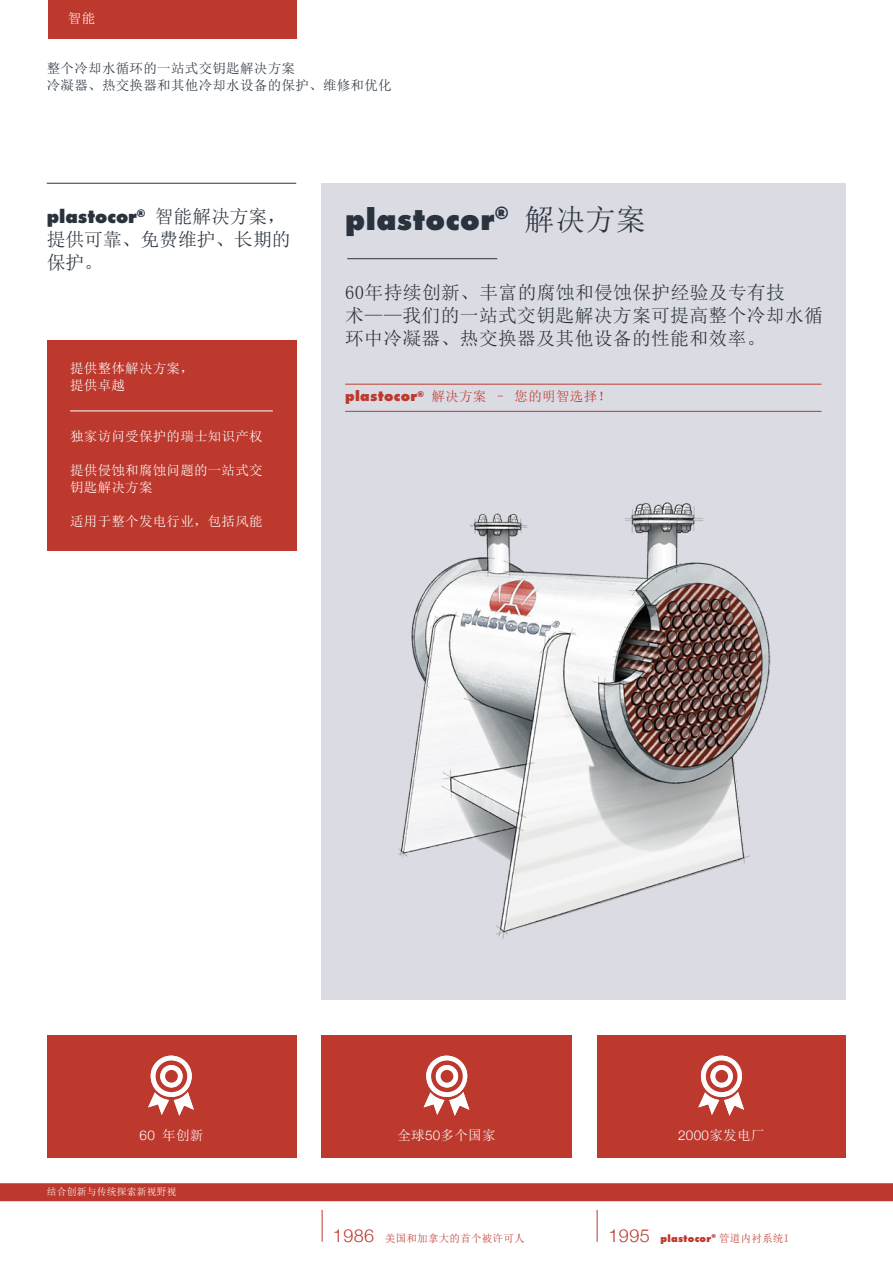
<style>
.page{position:relative;width:893px;height:1263px;background:#fff}
.page>*{position:absolute;margin:0;border:0;box-sizing:border-box;transform-origin:0 0}
.t1{font:700 expanded 31.5px "Futura";letter-spacing:.015em;color:#2a333d}
.t2{font:700 expanded 19.5px "Futura";color:#2a333d}
.t3{font:18.75px/23px "Sim Sun";letter-spacing:.02em;color:#2a333d}
.t4{font:18.75px/23px "Sim Sun";color:#2a333d}
.t5{font:13.5px/17px "Sim Sun";letter-spacing:.02em;color:#fff}
.t6{font:13.5px/17px "Sim Sun";letter-spacing:.025em;color:#2a333d}
.t7{font:13.5px "Sim Sun";letter-spacing:.025em;color:#bd392e}
.t8{font:300 13.5px "Helvetica Neue";color:#fff}
.t9{font:700 expanded 10.5px "Futura";letter-spacing:.025em;color:#bd392e}
.t10{font:10.5px "Sim Sun";letter-spacing:.025em;color:#bd392e}
.t11{font:9.75px "Sim Sun";letter-spacing:.025em;color:#fff}
.s1{font-family:"Sim Sun";font-weight:400;font-stretch:normal;font-size:18.75px}
.s2{font-family:"Sim Sun";font-weight:400;font-stretch:normal;font-size:30px}
.s3{font-family:"Futura";font-weight:700;font-stretch:expanded;font-size:15px}
.s4{font-family:"Helvetica Neue";font-weight:300}
.s5{font-family:"Sim Sun";font-weight:400}
.s6{font-family:"Helvetica Neue";font-weight:300;font-size:18px}
.s7{font-family:"Helvetica Neue";font-weight:300;font-stretch:normal;font-size:18px}
.s8{font-family:"Sim Sun";font-weight:400;font-stretch:normal}
</style>
<div class="page">
<div style="left:322px;top:183px;width:524px;height:816px;background:#dbdce3"></div>
<div style="left:48px;top:0;width:248px;height:38px;background:#bd392e"></div>
<div style="left:47px;top:340px;width:249px;height:211px;background:#bd392e"></div>
<hr style="left:70px;top:410px;width:203px;height:1px;background:#fff">
<hr style="left:347px;top:258px;width:150px;height:1px;background:#2a333d">
<hr style="left:345px;top:384px;width:477px;height:1px;background:#bd392e">
<hr style="left:47px;top:183px;width:249px;height:1px;background:#2a333d">
<hr style="left:345px;top:411px;width:477px;height:1px;background:#bd392e">
<div style="left:0;top:1183px;width:893px;height:18px;background:#bd392e"></div>
<hr style="left:322px;top:1210px;width:1px;height:32px;background:#bd392e">
<img style="left:398px;top:502px;width:373px;height:437px">
<hr style="left:597px;top:1210px;width:1px;height:32px;background:#bd392e">
<div style="left:321px;top:1035px;width:251px;height:123px;background:#bd392e"></div>
<div style="left:597px;top:1035px;width:249px;height:123px;background:#bd392e"></div>
<div style="left:47px;top:1035px;width:249px;height:123px;background:#bd392e"></div>
<svg style="left:148px;top:1055px;width:46px;height:61px"></svg>
<div style="left:165px;top:1070px;width:13px;height:13px;background:#bd392e;border-radius:50%"></div>
<svg style="left:424px;top:1055px;width:45px;height:61px"></svg>
<div style="left:441px;top:1070px;width:12px;height:13px;background:#bd392e;border-radius:50%"></div>
<svg style="left:698px;top:1055px;width:46px;height:61px"></svg>
<div style="left:715px;top:1070px;width:13px;height:13px;background:#bd392e;border-radius:50%"></div>
<p class="t5" style="left:68px;top:9px;width:29px">智能</p>
<p class="t6" style="left:47px;top:60px;width:346px">整个冷却水循环的一站式交钥匙解决方案<br>冷凝器、热交换器和其他冷却水设备的保护、维修和优化</p>
<h2 class="t2" style="left:47px;top:205px;width:241px">plastocor<sup>®</sup> <span class="s1">智能解决方案，</span></h2>
<h3 class="t4" style="left:47px;top:228px;width:245px">提供可靠、免费维护、长期的保护。</h3>
<p class="t5" style="left:70px;top:360px;width:125px">提供整体解决方案，提供卓越</p>
<p class="t5" style="left:70px;top:428px;width:194px">独家访问受保护的瑞士知识产权</p>
<p class="t5" style="left:70px;top:462px;width:194px">提供侵蚀和腐蚀问题的一站式交钥匙解决方案</p>
<p class="t5" style="left:70px;top:512px;width:194px">适用于整个发电行业，包括风能</p>
<h1 class="t1" style="left:345px;top:200px;width:302px">plastocor<sup>®</sup> <span class="s2">解决方案</span></h1>
<h3 class="t3" style="left:345px;top:281px;width:479px">60年持续创新、丰富的腐蚀和侵蚀保护经验及专有技术——我们的一站式交钥匙解决方案可提高整个冷却水循环中冷凝器、热交换器及其他设备的性能和效率。</h3>
<p class="t7" style="left:345px;top:390px;width:267px"><span class="s3">plastocor</span><sup>®</sup> 解决方案 – 您的明智选择！</p>
<p class="t5" style="left:140px;top:1126px;width:65px"><span class="s4">60</span> 年创新</p>
<p class="t5" style="left:397px;top:1126px;width:100px">全球<span class="s4">50</span>多个国家</p>
<p class="t8" style="left:678px;top:1124px;width:88px">2000<span class="s5">家发电厂</span></p>
<p class="t11" style="left:47px;top:1187px;width:131px">结合创新与传统探索新视野视</p>
<p class="t10" style="left:333px;top:1233px;width:193px"><span class="s6">1986</span> 美国和加拿大的首个被许可人</p>
<p class="t9" style="left:608px;top:1232px;width:182px"><span class="s7">1995</span> plastocor<sup>®</sup> <span class="s8">管道内衬系统I</span></p>
</div>
